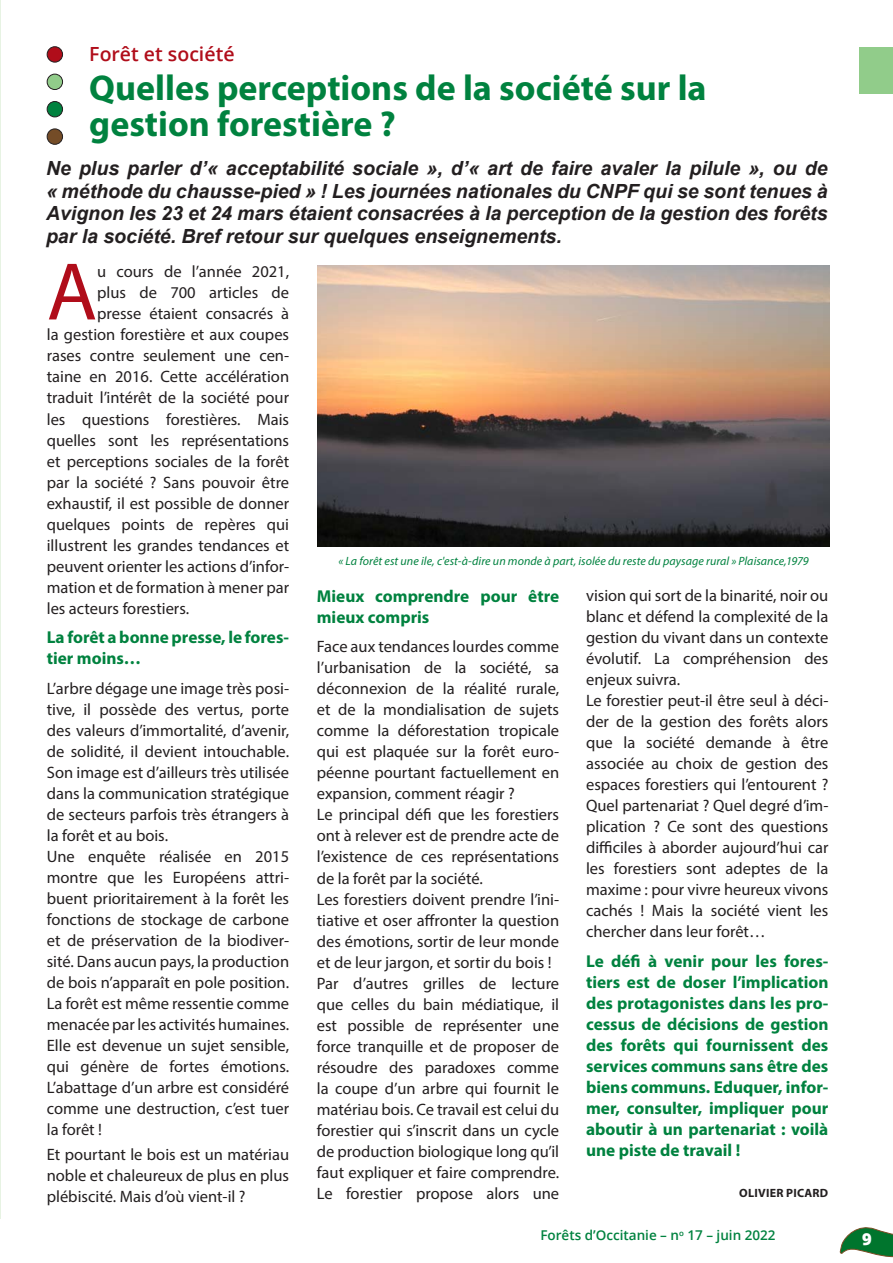
<style>
.page{position:relative;width:893px;height:1263px;background:#fff}
.page>*{position:absolute;margin:0;border:0;box-sizing:border-box;transform-origin:0 0}
.Texte{font:82.35px "Myriad Pro";color:#b00d1a}
.t1{font:700 36px/36px "Myriad Pro";color:#00823f}
.Texte-2{font:italic 700 19.5px/22.5px "Arial";color:#231f20;text-align:justify}
.t2{font:600 19.5px "Open Sans";color:#b00d1a}
.Signature{font:700 17.25px/21px "Myriad Pro";color:#00823f}
.Signature-2{font:16.5px/21px "Myriad Pro";color:#231f20;text-align:justify}
.Texte-3{font:16.5px "Myriad Pro";color:#231f20}
.t3{font:800 16.5px "Open Sans";color:#fff}
.t4{font:600 13.5px "Open Sans";color:#00823f}
._1_DÉPARTEMENT{font:italic 12px "Myriad Pro";letter-spacing:.005em;color:#00823f}
.Signature-3{font:700 12px "Myriad Pro";letter-spacing:.02em;color:#231f20}
</style>
<div class="page">
<hr style="left:0;top:0;width:1px;height:1219px;background:#e7f3e3">
<svg style="left:839px;top:1227px;width:54px;height:31px"></svg>
<div style="left:859px;top:47px;width:34px;height:47px;background:#91cc8a"></div>
<div style="left:47px;top:47px;width:16px;height:15px;background:#b00d1a;border-radius:50%"></div>
<div style="left:47px;top:46px;width:16px;height:17px;border:1px solid #231f20;border-radius:50%"></div>
<div style="left:47px;top:74px;width:16px;height:16px;background:#91cc8a;border-radius:50%"></div>
<div style="left:47px;top:74px;width:16px;height:16px;border:1px solid #231f20;border-radius:50%"></div>
<div style="left:47px;top:102px;width:16px;height:15px;background:#00823f;border-radius:50%"></div>
<div style="left:47px;top:101px;width:16px;height:16px;border:1px solid #231f20;border-radius:50%"></div>
<div style="left:47px;top:129px;width:16px;height:15px;background:#744c27;border-radius:50%"></div>
<div style="left:47px;top:129px;width:16px;height:16px;border:1px solid #231f20;border-radius:50%"></div>
<img style="left:317px;top:266px;width:512px;height:280px">
<p class="t2" style="left:89px;top:41px;width:147px">Forêt et société</p>
<p class="t1" style="left:89px;top:69px;width:619px">Quelles perceptions de la société sur la gestion forestière ?</p>
<p class="Texte-2" style="left:46px;top:158px;width:783px">Ne plus parler d’« acceptabilité sociale », d’« art de faire avaler la pilule », ou de « méthode du chausse-pied » ! Les journées nationales du CNPF qui se sont tenues à Avignon les 23 et 24 mars étaient consacrées à la perception de la gestion des forêts par la société. Bref retour sur quelques enseignements.</p>
<p class="Texte" style="left:47px;top:241px;width:52px">A</p>
<p class="Texte-3" style="left:97px;top:262px;width:193px">u cours de l’année 2021,</p>
<p class="Texte-3" style="left:97px;top:283px;width:193px">plus de 700 articles de</p>
<p class="Texte-3" style="left:97px;top:304px;width:193px">presse étaient consacrés à</p>
<p class="Texte-3" style="left:47px;top:325px;width:244px">la gestion forestière et aux coupes</p>
<p class="Texte-3" style="left:47px;top:346px;width:244px">rases contre seulement une cen-</p>
<p class="Texte-3" style="left:47px;top:367px;width:244px">taine en 2016. Cette accélération</p>
<p class="Texte-3" style="left:47px;top:388px;width:244px">traduit l’intérêt de la société pour</p>
<p class="Texte-3" style="left:47px;top:409px;width:244px">les questions forestières. Mais</p>
<p class="Texte-3" style="left:47px;top:430px;width:244px">quelles sont les représentations</p>
<p class="Texte-3" style="left:47px;top:451px;width:244px">et perceptions sociales de la forêt</p>
<p class="Texte-3" style="left:47px;top:472px;width:244px">par la société ? Sans pouvoir être</p>
<p class="Texte-3" style="left:47px;top:493px;width:244px">exhaustif, il est possible de donner</p>
<p class="Texte-3" style="left:47px;top:514px;width:244px">quelques points de repères qui</p>
<p class="Texte-3" style="left:47px;top:535px;width:244px">illustrent les grandes tendances et</p>
<p class="Texte-3" style="left:47px;top:556px;width:244px">peuvent orienter les actions d’infor-</p>
<p class="Texte-3" style="left:47px;top:577px;width:244px">mation et de formation à mener par</p>
<p class="Texte-3" style="left:47px;top:598px;width:144px">les acteurs forestiers.</p>
<p class="Signature" style="left:47px;top:626px;width:244px">La forêt a bonne presse, le fores&shy;tier moins…</p>
<p class="Signature-2" style="left:47px;top:677px;width:244px">L’arbre dégage une image très posi&shy;tive, il possède des vertus, porte des valeurs d’immortalité, d’avenir, de solidité, il devient intouchable.<br>Son image est d’ailleurs très utilisée dans la communication stratégique de secteurs parfois très étrangers à la forêt et au bois.</p>
<p class="Signature-2" style="left:47px;top:845px;width:244px">Une enquête réalisée en 2015 montre que les Européens attri&shy;buent prioritairement à la forêt les fonctions de stockage de carbone et de préservation de la biodiver&shy;sité. Dans aucun pays, la production de bois n’apparaît en pole position.<br>La forêt est même ressentie comme menacée par les activités humaines.<br>Elle est devenue un sujet sensible, qui génère de fortes émotions.<br>L’abattage d’un arbre est considéré comme une destruction, c’est tuer la forêt !</p>
<p class="Signature-2" style="left:47px;top:1143px;width:244px">Et pourtant le bois est un matériau noble et chaleureux de plus en plus plébiscité. Mais d’où vient-il ?</p>
<p class="_1_DÉPARTEMENT" style="left:338px;top:554px;width:472px">« La forêt est une ile, c'est-à-dire un monde à part, isolée du reste du paysage rural » Plaisance,1979</p>
<p class="Signature" style="left:317px;top:585px;width:244px">Mieux comprendre pour être mieux compris</p>
<p class="Signature-2" style="left:317px;top:636px;width:244px">Face aux tendances lourdes comme l’urbanisation de la société, sa déconnexion de la réalité rurale, et de la mondialisation de sujets comme la déforestation tropicale qui est plaquée sur la forêt euro&shy;péenne pourtant factuellement en expansion, comment réagir ?</p>
<p class="Signature-2" style="left:317px;top:804px;width:244px">Le principal défi que les forestiers ont à relever est de prendre acte de l’existence de ces représentations de la forêt par la société.</p>
<p class="Signature-2" style="left:317px;top:888px;width:244px">Les forestiers doivent prendre l’ini&shy;tiative et oser affronter la question des émotions, sortir de leur monde et de leur jargon, et sortir du bois !</p>
<p class="Signature-2" style="left:317px;top:972px;width:244px">Par d’autres grilles de lecture que celles du bain médiatique, il est possible de représenter une force tranquille et de proposer de résoudre des paradoxes comme la coupe d’un arbre qui fournit le matériau bois. Ce travail est celui du forestier qui s’inscrit dans un cycle de production biologique long qu’il faut expliquer et faire comprendre.<br>Le forestier propose alors une</p>
<p class="Signature-2" style="left:586px;top:585px;width:244px">vision qui sort de la binarité, noir ou blanc et défend la complexité de la gestion du vivant dans un contexte évolutif. La compréhension des enjeux suivra.</p>
<p class="Signature-2" style="left:586px;top:690px;width:244px">Le forestier peut-il être seul à déci&shy;der de la gestion des forêts alors que la société demande à être associée au choix de gestion des espaces forestiers qui l’entourent ?<br>Quel partenariat ? Quel degré d’im&shy;plication ? Ce sont des questions difficiles à aborder aujourd’hui car les forestiers sont adeptes de la maxime : pour vivre heureux vivons cachés ! Mais la société vient les chercher dans leur forêt…</p>
<p class="Signature" style="left:586px;top:950px;width:244px;text-align:justify">Le défi à venir pour les fores&shy;tiers est de doser l’implication des protagonistes dans les pro&shy;cessus de décisions de gestion des forêts qui fournissent des services communs sans être des biens communs. Eduquer, infor&shy;mer, consulter, impliquer pour aboutir à un partenariat : voilà une piste de travail !</p>
<p class="Signature-3" style="left:739px;top:1185px;width:91px">OLIVIER PICARD</p>
<p class="t4" style="left:540px;top:1226px;width:237px">Forêts d’Occitanie – n<sup>o</sup> 17 – juin 2022</p>
<p class="t3" style="left:862px;top:1226px;width:11px">9</p>
</div>
